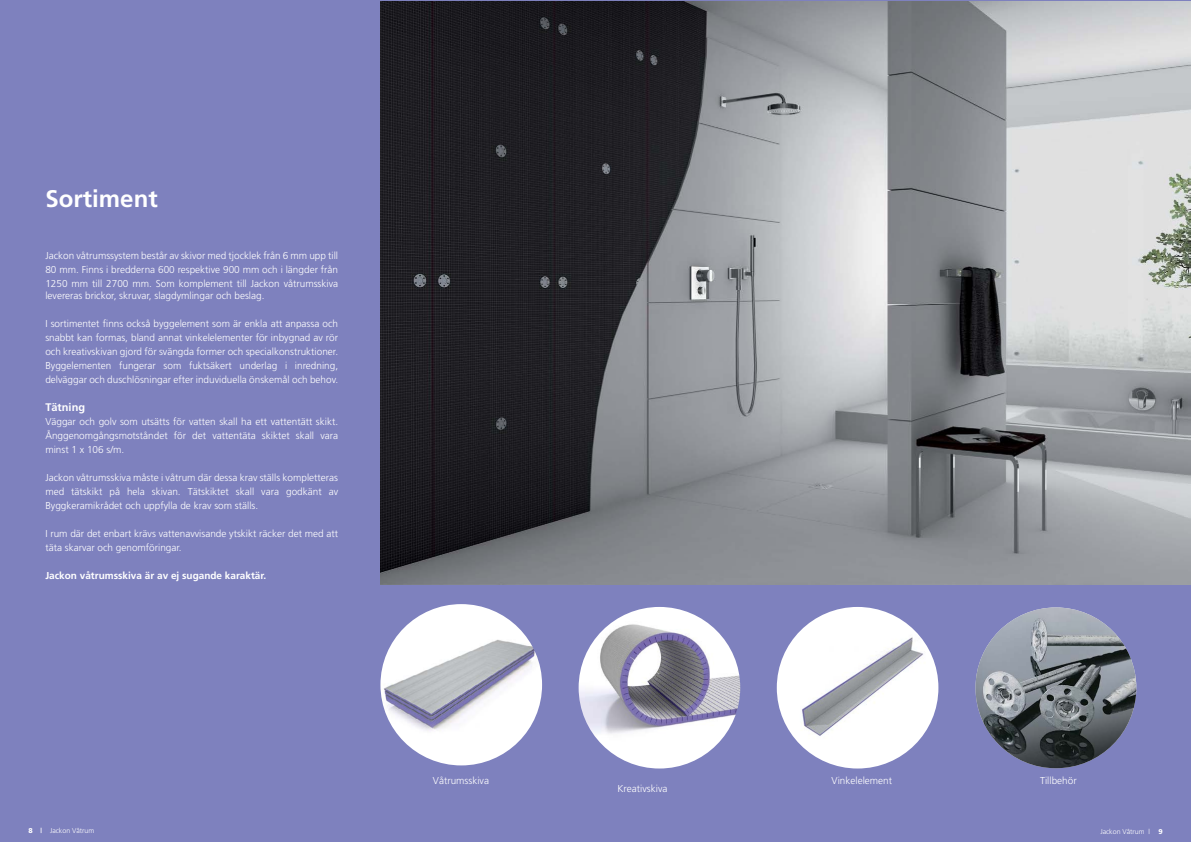
<style>
.page{position:relative;width:1191px;height:842px;background:#7e81be}
.page>*{position:absolute;margin:0;border:0;box-sizing:border-box;transform-origin:0 0}
.t1{font:700 24px "Frutiger";color:#fff}
.t2{font:700 11px "Frutiger";color:#fff}
.t3{font:300 10px/14px "Frutiger";color:#fff;text-align:justify}
.t4{font:700 10px "Frutiger";color:#fff}
.t5{font:300 7px "Frutiger";color:#fff}
.s1{font-weight:900}
.s2{font-weight:700}
</style>
<div class="page">
<img style="left:380px;top:1px;width:810px;height:583px">
<img style="left:380px;top:604px;width:162px;height:161px;border-radius:81px">
<img style="left:777px;top:607px;width:161px;height:161px;border-radius:81px">
<img style="left:578px;top:607px;width:162px;height:161px;border-radius:81px">
<img style="left:975px;top:607px;width:161px;height:161px;border-radius:80px">
<h1 class="t1" style="left:46px;top:184px;width:114px">Sortiment</h1>
<p class="t3" style="left:45px;top:248px;width:294px">Jackon våtrumssystem består av skivor med tjocklek från 6 mm upp till 80 mm. Finns i bredderna 600 respektive 900 mm och i längder från 1250 mm till 2700 mm. Som komplement till Jackon våtrumsskiva</p>
<p class="t3" style="left:45px;top:288px;width:221px">levereras brickor, skruvar, slagdymlingar och beslag.</p>
<p class="t3" style="left:45px;top:316px;width:294px">I sortimentet finns också byggelement som är enkla att anpassa och snabbt kan formas, bland annat vinkelelementer för inbygnad av rör och kreativskivan gjord för svängda former och specialkonstruktioner.<br>Byggelementen fungerar som fuktsäkert underlag i inredning, delväggar och duschlösningar efter induviduella önskemål och behov.</p>
<p class="t2" style="left:45px;top:400px;width:41px">Tätning</p>
<p class="t3" style="left:45px;top:414px;width:294px">Väggar och golv som utsätts för vatten skall ha ett vattentätt skikt.<br>Ånggenomgångsmotståndet för det vattentäta skiktet skall vara minst 1 x 106 s/m.</p>
<p class="t3" style="left:45px;top:470px;width:294px">Jackon våtrumsskiva måste i våtrum där dessa krav ställs kompletteras med tätskikt på hela skivan. Tätskiktet skall vara godkänt av Byggkeramikrådet och uppfylla de krav som ställs.</p>
<p class="t3" style="left:45px;top:526px;width:294px">I rum där det enbart krävs vattenavvisande ytskikt räcker det med att täta skarvar och genomföringar.</p>
<p class="t4" style="left:45px;top:569px;width:222px">Jackon våtrumsskiva är av ej sugande karaktär.</p>
<p class="t3" style="left:433px;top:773px;width:58px">Våtrumsskiva</p>
<p class="t3" style="left:617px;top:781px;width:51px">Kreativskiva</p>
<p class="t3" style="left:831px;top:773px;width:62px">Vinkelelement</p>
<p class="t3" style="left:1040px;top:773px;width:38px">Tillbehör</p>
<p class="t5" style="left:29px;top:827px;width:67px"><span class="s1">8</span> <span class="s2">|</span> Jackon Våtrum</p>
<p class="t5" style="left:1100px;top:828px;width:64px">Jackon Våtrum | <span class="s1">9</span></p>
</div>
